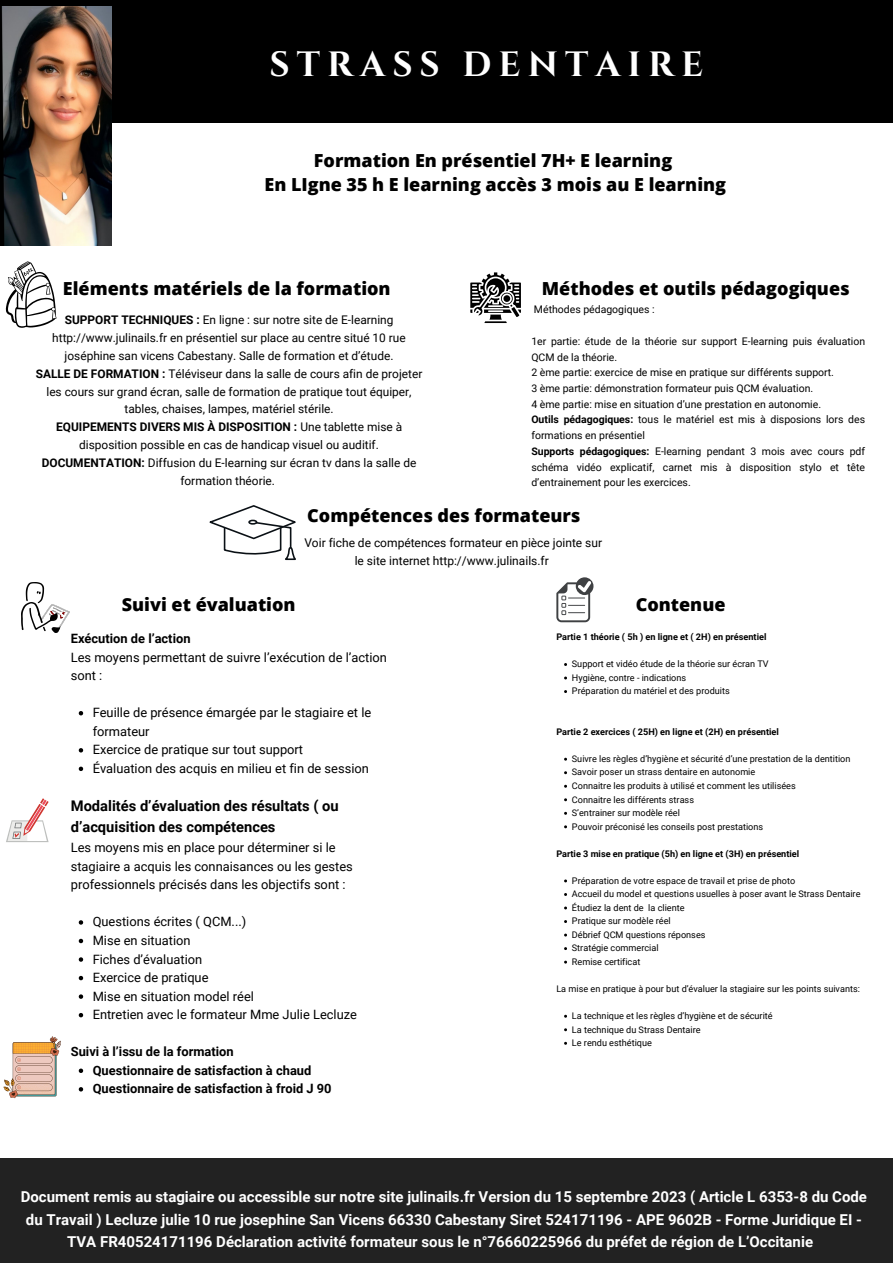
<style>
.page{position:relative;width:893px;height:1264px;background:#fff}
.page>*{position:absolute;margin:0;border:0;box-sizing:border-box;transform-origin:0 0}
.t1{font:700 34.95px "Cinzel";letter-spacing:.2em;color:#fff}
.t2{font:800 18px "Open Sans";color:#000}
.t3{font:700 15px/22.5px "Roboto";color:#fff;text-align:center}
.t4{font:700 14.7px/21.1px "Roboto";color:#000}
.t5{font:12.9px/18.6px "Roboto";color:#000}
.t6{font:700 12.9px "Roboto";color:#000}
.t7{font:12px/18px "Roboto";color:#000;text-align:center}
.t8{font:11.85px/17.9px "Roboto";color:#000;text-align:center}
.t9{font:10.5px/15.8px "Roboto";color:#000}
.t10{font:9.15px "Roboto";color:#000}
.t11{font:700 9.15px "Roboto";color:#000}
.s1{font-weight:700}
</style>
<div class="page">
<div style="left:0;top:0;width:892px;height:15px;background:#000"></div>
<div style="left:111px;top:10px;width:781px;height:112px;background:#000"></div>
<img style="left:0;top:7px;width:111px;height:238px">
<div style="left:0;top:1158px;width:892px;height:104px;background:#222"></div>
<svg style="left:209px;top:505px;width:87px;height:55px"></svg>
<div style="left:248px;top:519px;width:9px;height:5px;border:2px solid #0a1015;border-radius:50%"></div>
<img style="left:22px;top:582px;width:48px;height:50px">
<svg style="left:556px;top:577px;width:37px;height:45px"></svg>
<svg style="left:6px;top:798px;width:43px;height:44px"></svg>
<svg style="left:4px;top:1036px;width:57px;height:62px"></svg>
<svg style="left:6px;top:261px;width:50px;height:67px"></svg>
<svg style="left:470px;top:272px;width:51px;height:51px"></svg>
<svg style="left:79px;top:711px;width:4px;height:4px"></svg>
<svg style="left:79px;top:748px;width:4px;height:4px"></svg>
<svg style="left:79px;top:766px;width:4px;height:5px"></svg>
<svg style="left:79px;top:920px;width:4px;height:4px"></svg>
<svg style="left:79px;top:938px;width:4px;height:5px"></svg>
<svg style="left:79px;top:957px;width:4px;height:4px"></svg>
<svg style="left:79px;top:975px;width:4px;height:5px"></svg>
<svg style="left:79px;top:994px;width:4px;height:4px"></svg>
<svg style="left:79px;top:1013px;width:4px;height:4px"></svg>
<svg style="left:79px;top:1068px;width:4px;height:4px"></svg>
<svg style="left:79px;top:1087px;width:4px;height:4px"></svg>
<p class="t1" style="left:269px;top:42px;width:435px">STRASS DENTAIRE</p>
<p class="t2" style="left:314px;top:147px;width:360px">Formation En présentiel 7H+ E learning</p>
<p class="t2" style="left:264px;top:172px;width:463px">En LIgne 35 h E learning accès 3 mois au E learning</p>
<p class="t2" style="left:63px;top:275px;width:329px">Eléments matériels de la formation</p>
<p class="t8" style="left:52px;top:311px;width:355px"><span class="s1">SUPPORT TECHNIQUES :</span> En ligne : sur notre site de E-learning http://www.julinails.fr en présentiel sur place au centre situé 10 rue joséphine san vicens Cabestany. Salle de formation et d’étude.</p>
<p class="t8" style="left:36px;top:365px;width:388px"><span class="s1">SALLE DE FORMATION :</span> Téléviseur dans la salle de cours afin de projeter les cours sur grand écran, salle de formation de pratique tout équiper, tables, chaises, lampes, matériel stérile.</p>
<p class="t8" style="left:56px;top:418px;width:347px"><span class="s1">EQUIPEMENTS DIVERS MIS À DISPOSITION :</span> Une tablette mise à disposition possible en cas de handicap visuel ou auditif.</p>
<p class="t8" style="left:42px;top:454px;width:376px"><span class="s1">DOCUMENTATION:</span> Diffusion du E-learning sur écran tv dans la salle de formation théorie.</p>
<p class="t2" style="left:542px;top:275px;width:309px">Méthodes et outils pédagogiques</p>
<p class="t9" style="left:534px;top:302px;width:122px">Méthodes pédagogiques :</p>
<p class="t9" style="left:531px;top:333px;width:335px">1er partie: étude de la théorie sur support E-learning puis évaluation<br>QCM de la théorie.</p>
<p class="t9" style="left:531px;top:365px;width:304px">2 ème partie: exercice de mise en pratique sur différents support.</p>
<p class="t9" style="left:531px;top:380px;width:283px">3 ème partie: démonstration formateur puis QCM évaluation.</p>
<p class="t9" style="left:531px;top:396px;width:291px">4 ème partie: mise en situation d’une prestation en autonomie.</p>
<p class="t9" style="left:531px;top:412px;width:335px"><span class="s1">Outils pédagogiques:</span> tous le matériel est mis à disposions lors des formations en présentiel</p>
<p class="t9" style="left:531px;top:443px;width:335px;text-align:justify"><span class="s1">Supports pédagogiques:</span> E-learning pendant 3 mois avec cours pdf schéma vidéo explicatif, carnet mis à disposition stylo et tête d’entrainement pour les exercices.</p>
<p class="t2" style="left:307px;top:503px;width:275px">Compétences des formateurs</p>
<p class="t7" style="left:304px;top:534px;width:299px">Voir fiche de compétences formateur en pièce jointe sur le site internet http://www.julinails.fr</p>
<p class="t2" style="left:122px;top:592px;width:175px">Suivi et évaluation</p>
<p class="t2" style="left:635px;top:592px;width:91px">Contenue</p>
<p class="t6" style="left:71px;top:631px;width:121px">Exécution de l’action</p>
<p class="t5" style="left:71px;top:648px;width:317px">Les moyens permettant de suivre l’exécution de l’action sont :</p>
<p class="t5" style="left:93px;top:703px;width:280px">Feuille de présence émargée par le stagiaire et le formateur</p>
<p class="t5" style="left:93px;top:740px;width:212px">Exercice de pratique sur tout support</p>
<p class="t5" style="left:93px;top:759px;width:278px">Évaluation des acquis en milieu et fin de session</p>
<p class="t4" style="left:71px;top:795px;width:269px">Modalités d’évaluation des résultats ( ou d’acquisition des compétences</p>
<p class="t5" style="left:71px;top:838px;width:283px">Les moyens mis en place pour déterminer si le stagiaire a acquis les connaisances ou les gestes professionnels précisés dans les objectifs sont :</p>
<p class="t5" style="left:93px;top:912px;width:155px">Questions écrites ( QCM...)</p>
<p class="t5" style="left:93px;top:931px;width:99px">Mise en situation</p>
<p class="t5" style="left:93px;top:949px;width:111px">Fiches d’évaluation</p>
<p class="t5" style="left:93px;top:968px;width:117px">Exercice de pratique</p>
<p class="t5" style="left:93px;top:986px;width:163px">Mise en situation model réel</p>
<p class="t5" style="left:93px;top:1005px;width:266px">Entretien avec le formateur Mme Julie Lecluze</p>
<p class="t6" style="left:71px;top:1044px;width:164px">Suivi à l’issu de la formation</p>
<p class="t6" style="left:93px;top:1062px;width:220px">Questionnaire de satisfaction à chaud</p>
<p class="t6" style="left:93px;top:1081px;width:240px">Questionnaire de satisfaction à froid J 90</p>
<p class="t11" style="left:556px;top:631px;width:211px">Partie 1 théorie ( 5h ) en ligne et ( 2H) en présentiel</p>
<p class="t10" style="left:572px;top:658px;width:198px">Support et vidéo étude de la théorie sur écran TV</p>
<p class="t10" style="left:572px;top:672px;width:116px">Hygiène, contre - indications</p>
<p class="t10" style="left:572px;top:685px;width:159px">Préparation du matériel et des produits</p>
<p class="t11" style="left:556px;top:726px;width:224px">Partie 2 exercices ( 25H) en ligne et (2H) en présentiel</p>
<p class="t10" style="left:572px;top:753px;width:280px">Suivre les règles d’hygiène et sécurité d’une prestation de la dentition</p>
<p class="t10" style="left:572px;top:767px;width:185px">Savoir poser un strass dentaire en autonomie</p>
<p class="t10" style="left:572px;top:780px;width:225px">Connaitre les produits à utilisé et comment les utilisées</p>
<p class="t10" style="left:572px;top:794px;width:124px">Connaitre les différents strass</p>
<p class="t10" style="left:572px;top:807px;width:110px">S’entrainer sur modèle réel</p>
<p class="t10" style="left:572px;top:821px;width:193px">Pouvoir préconisé les conseils post prestations</p>
<p class="t11" style="left:556px;top:848px;width:244px">Partie 3 mise en pratique (5h) en ligne et (3H) en présentiel</p>
<p class="t10" style="left:572px;top:875px;width:225px">Préparation de votre espace de travail et prise de photo</p>
<p class="t10" style="left:572px;top:888px;width:290px">Accueil du model et questions usuelles à poser avant le Strass Dentaire</p>
<p class="t10" style="left:572px;top:902px;width:114px">Étudiez la dent de la cliente</p>
<p class="t10" style="left:572px;top:915px;width:100px">Pratique sur modèle réel</p>
<p class="t10" style="left:572px;top:929px;width:135px">Débrief QCM questions réponses</p>
<p class="t10" style="left:572px;top:942px;width:88px">Stratégie commercial</p>
<p class="t10" style="left:572px;top:956px;width:70px">Remise certificat</p>
<p class="t10" style="left:556px;top:983px;width:305px">La mise en pratique à pour but d’évaluer la stagiaire sur les points suivants:</p>
<p class="t10" style="left:572px;top:1010px;width:202px">La technique et les règles d’hygiène et de sécurité</p>
<p class="t10" style="left:572px;top:1024px;width:130px">La technique du Strass Dentaire</p>
<p class="t10" style="left:572px;top:1037px;width:81px">Le rendu esthétique</p>
<p class="t3" style="left:21px;top:1185px;width:847px">Document remis au stagiaire ou accessible sur notre site julinails.fr Version du 15 septembre 2023 ( Article L 6353-8 du Code du Travail ) Lecluze julie 10 rue josephine San Vicens 66330 Cabestany Siret 524171196 - APE 9602B - Forme Juridique EI -<br>TVA FR40524171196 Déclaration activité formateur sous le n°76660225966 du préfet de région de L’Occitanie</p>
</div>
